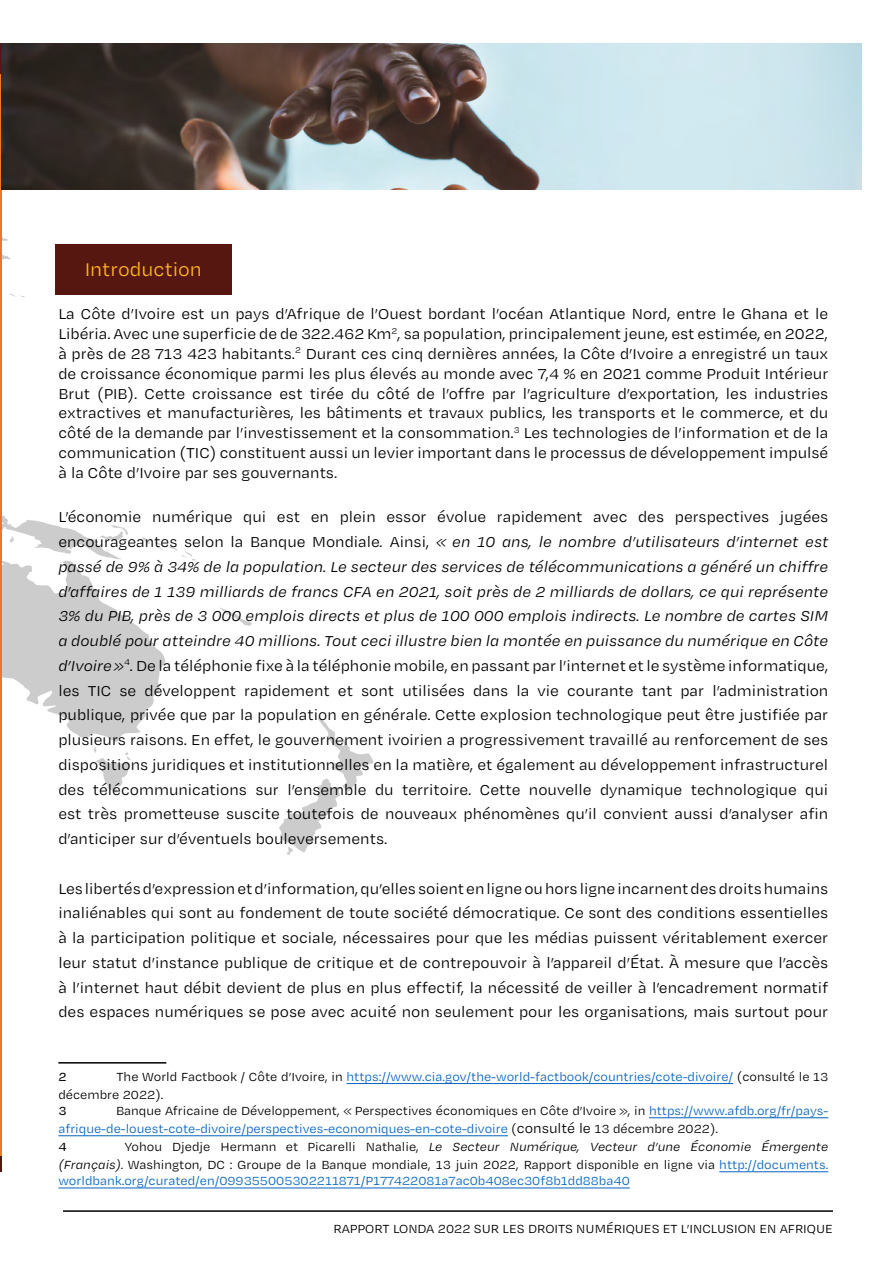
<style>
.page{position:relative;width:893px;height:1263px;background:#fff}
.page>*{position:absolute;margin:0;border:0;box-sizing:border-box;transform-origin:0 0}
.t1{font:21px "Degular Text";color:#ffb51c}
.t2{font:16.5px/24.8px "Degular Text";color:#000;text-align:justify}
.t3{font:13.5px/18px "Degular Text";color:#0563c1}
.t4{font:13.5px/18px "Degular Text";color:#000;text-align:right}
.t5{font:500 13.5px "Degular Text";color:#000}
.s1{font-style:italic}
.s2{color:#000}
.s3{font-size:15px;color:#000}
.s4{font-weight:500;color:#000}
.s5{color:#0563c1}
</style>
<div class="page">
<hr style="left:63px;top:1210px;width:770px;height:2px;background:#000">
<svg style="left:1px;top:202px;width:373px;height:654px"></svg>
<hr style="left:0;top:43px;width:1px;height:1113px;background:#ee7529">
<div style="left:55px;top:244px;width:177px;height:50px;background:#571711"></div>
<hr style="left:0;top:43px;width:1px;height:30px;background:#571711">
<svg style="left:0;top:1156px;width:1px;height:15px"></svg>
<img style="left:1px;top:43px;width:861px;height:146px">
<hr style="left:58px;top:1062px;width:108px;height:1px;background:#000">
<hr style="left:346px;top:1083px;width:387px;height:1px;background:#0563c1">
<hr style="left:649px;top:1117px;width:179px;height:1px;background:#0563c1">
<hr style="left:58px;top:1135px;width:450px;height:1px;background:#0563c1">
<hr style="left:719px;top:1171px;width:109px;height:1px;background:#0563c1">
<hr style="left:58px;top:1187px;width:572px;height:1px;background:#0563c1">
<p class="t1" style="left:85px;top:256px;width:119px">Introduction</p>
<p class="t2" style="left:58px;top:304px;width:772px;line-height:19.8px">La Côte d’Ivoire est un pays d’Afrique de l’Ouest bordant l’océan Atlantique Nord, entre le Ghana et le Libéria. Avec une superficie de de 322.462 Km<sup>2</sup>, sa population, principalement jeune, est estimée, en 2022, à près de 28 713 423 habitants.<sup>2</sup> Durant ces cinq dernières années, la Côte d’Ivoire a enregistré un taux de croissance économique parmi les plus élevés au monde avec 7,4 % en 2021 comme Produit Intérieur Brut (PIB). Cette croissance est tirée du côté de l’offre par l’agriculture d’exportation, les industries extractives et manufacturières, les bâtiments et travaux publics, les transports et le commerce, et du côté de la demande par l’investissement et la consommation.<sup>3</sup> Les technologies de l’information et de la communication (TIC) constituent aussi un levier important dans le processus de développement impulsé à la Côte d’Ivoire par ses gouvernants.</p>
<p class="t2" style="left:58px;top:504px;width:771px">L’économie numérique qui est en plein essor évolue rapidement avec des perspectives jugées encourageantes selon la Banque Mondiale<span class="s1">.</span> Ainsi, <span class="s1">« en 10 ans, le nombre d’utilisateurs d’internet est passé de 9% à 34% de la population. Le secteur des services de télécommunications a généré un chiffre d’affaires de 1 139 milliards de francs CFA en 2021, soit près de 2 milliards de dollars, ce qui représente 3% du PIB, près de 3 000 emplois directs et plus de 100 000 emplois indirects. Le nombre de cartes SIM a doublé pour atteindre 40 millions. Tout ceci illustre bien la montée en puissance du numérique en Côte d’Ivoire »</span><sup>4</sup><span class="s1">.</span> De la téléphonie fixe à la téléphonie mobile, en passant par l’internet et le système informatique, les TIC se développent rapidement et sont utilisées dans la vie courante tant par l’administration publique, privée que par la population en générale. Cette explosion technologique peut être justifiée par plusieurs raisons. En effet, le gouvernement ivoirien a progressivement travaillé au renforcement de ses dispositions juridiques et institutionnelles en la matière, et également au développement infrastructurel des télécommunications sur l’ensemble du territoire. Cette nouvelle dynamique technologique qui est très prometteuse suscite toutefois de nouveaux phénomènes qu’il convient aussi d’analyser afin d’anticiper sur d’éventuels bouleversements.</p>
<p class="t2" style="left:58px;top:875px;width:771px">Les libertés d’expression et d’information, qu’elles soient en ligne ou hors ligne incarnent des droits humains inaliénables qui sont au fondement de toute société démocratique. Ce sont des conditions essentielles à la participation politique et sociale, nécessaires pour que les médias puissent véritablement exercer leur statut d’instance publique de critique et de contrepouvoir à l’appareil d’État. À mesure que l’accès à l’internet haut débit devient de plus en plus effectif, la nécessité de veiller à l’encadrement normatif des espaces numériques se pose avec acuité non seulement pour les organisations, mais surtout pour</p>
<p class="t3" style="left:58px;top:1067px;width:771px;text-indent:58px"><span class="s2">The World Factbook / Côte d’Ivoire, in</span> https://www.cia.gov/the-world-factbook/countries/cote-divoire/ <span class="s2">(consulté le 13 décembre 2022).</span></p>
<p class="t5" style="left:58px;top:1102px;width:10px">3</p>
<p class="t5" style="left:58px;top:1068px;width:10px">2</p>
<p class="t3" style="left:58px;top:1101px;width:771px;text-indent:58px"><span class="s2">Banque Africaine de Développement, « Perspectives économiques en Côte d’Ivoire », in</span> https://www.afdb.org/fr/pays&shy;afrique-de-louest-cote-divoire/perspectives-economiques-en-cote-divoire <span class="s2">(</span><span class="s3">consulté le</span> <span class="s2">13 décembre 2022).<br></span><span class="s4">4</span></p>
<p class="t4" style="left:58px;top:1137px;width:771px">Yohou Djedje Hermann et Picarelli Nathalie, <span class="s1">Le Secteur Numérique, Vecteur d’une Économie Émergente (Français).</span> Washington, DC : Groupe de la Banque mondiale, 13 juin 2022, Rapport disponible en ligne via <span class="s5">http://documents.</span></p>
<p class="t3" style="left:58px;top:1171px;width:573px">worldbank.org/curated/en/099355005302211871/P177422081a7ac0b408ec30f8b1dd88ba40</p>
<p class="t4" style="left:334px;top:1219px;width:501px">RAPPORT LONDA 2022 SUR LES DROITS NUMÉRIQUES ET L’INCLUSION EN AFRIQUE</p>
</div>
